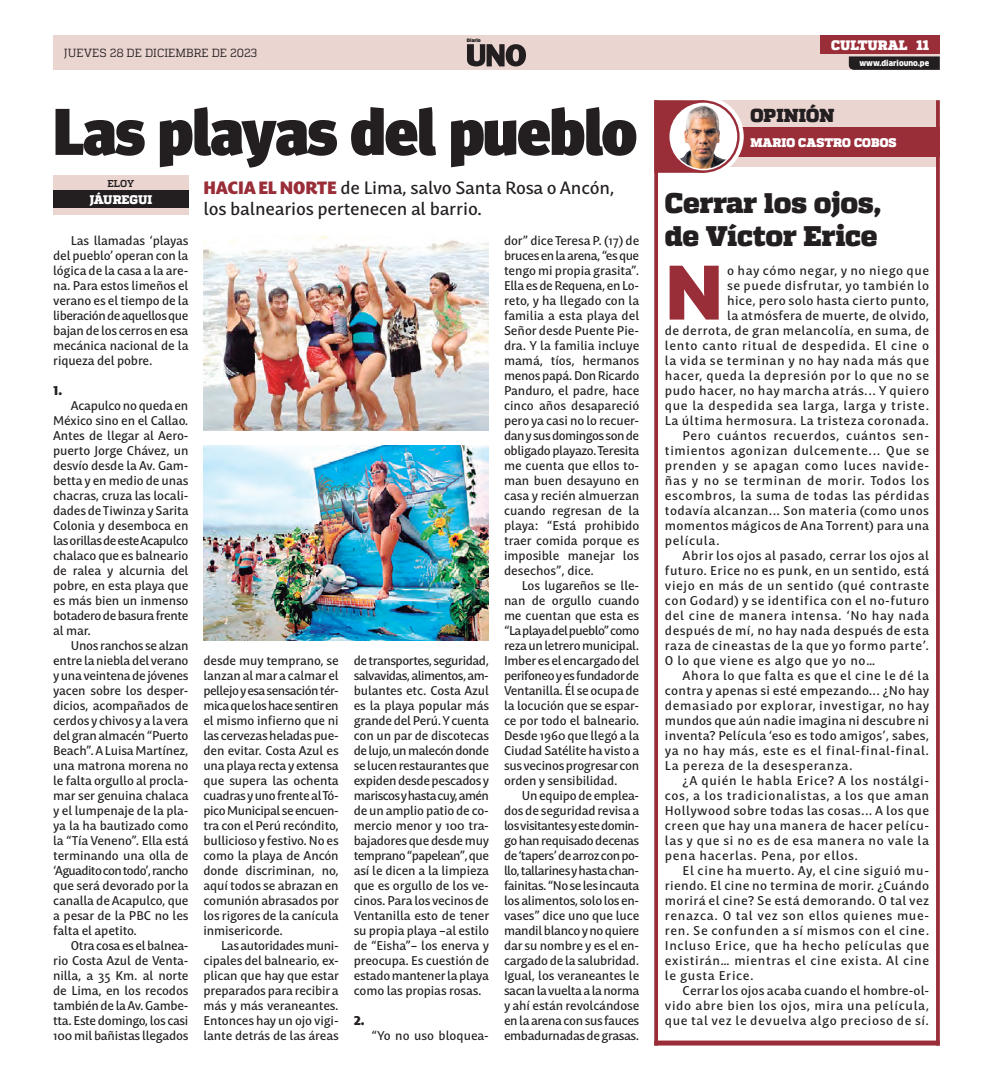
<style>
.page{position:relative;width:993px;height:1081px;background:#fff}
.page>*{position:absolute;margin:0;border:0;box-sizing:border-box;transform-origin:0 0}
.TEXTO_NOTA{font:900 75.88px "Mastro Sans";color:#992d38}
.TITULAR{font:900 66px "Meta Head OT";letter-spacing:-.015em;color:#231f20}
.t1{font:900 28.38px "Quadon";letter-spacing:-.01em;color:#231f20}
.t2{font:900 18.88px "Quadon";letter-spacing:.005em;color:#231f20}
.t3{font:500 17.5px/21px "Mastro Sans";letter-spacing:-.01em;color:#231f20}
.t4{font:900 13.75px "Quadon";letter-spacing:.01em;color:#fff}
.TEXTO_NOTA-2{font:500 12.5px/15px "Mastro Sans";letter-spacing:.025em;color:#231f20;text-align:justify}
.t5{font:900 12.5px "Quadon";letter-spacing:.005em;color:#fff}
.TEXTO_NOTA-3{font:500 12.5px "Mastro Sans";color:#231f20}
.CARGO_CREDITO{font:800 12.5px "Quadon";letter-spacing:-.01em;color:#fff}
.TEXTO_NOTA-4{font:900 12.5px "Mastro Sans";color:#231f20}
.t6{font:11.75px "Quadon";color:#231f20;scale:.95 1}
.NOMBRE_CREDITO{font:700 10px "Quadon";color:#231f20}
.t7{font:900 7.88px "Clan Pro";color:#fff;scale:.95 1}
.t8{font:900 4.62px "Clan Pro";letter-spacing:-.01em;color:#231f20}
.s1{font-weight:900;color:#992d38}
</style>
<div class="page">
<div style="left:53px;top:175px;width:135px;height:40px;background:#ebd5d0"></div>
<div style="left:53px;top:190px;width:135px;height:18px;background:#231f20"></div>
<img style="left:203px;top:235px;width:286px;height:195px">
<img style="left:203px;top:445px;width:286px;height:195px">
<div style="left:654px;top:100px;width:285px;height:28px;background:#ebd5d0"></div>
<div style="left:702px;top:157px;width:237px;height:10px;background:#ebd5d0"></div>
<div style="left:702px;top:128px;width:237px;height:29px;background:#992d38"></div>
<svg style="left:662px;top:96px;width:81px;height:81px"></svg>
<svg style="left:657px;top:100px;width:47px;height:73px;background:#9f3944"></svg>
<div style="left:666px;top:100px;width:73px;height:73px;border:2px solid #992d38;border-radius:50%"></div>
<img style="left:670px;top:104px;width:65px;height:65px;border-radius:32px">
<div style="left:654px;top:1040px;width:285px;height:5px;background:#992d38"></div>
<hr style="left:654px;top:100px;width:3px;height:945px;background:#992d38">
<svg style="left:935px;top:100px;width:4px;height:941px;fill:#992d38"></svg>
<div style="left:53px;top:35px;width:886px;height:35px;background:#ebd5d0"></div>
<div style="left:820px;top:35px;width:119px;height:19px;background:#992d38"></div>
<svg style="left:848px;top:56px;width:91px;height:14px"></svg>
<svg style="left:467px;top:44px;width:59px;height:22px"></svg>
<p class="t6" style="left:64px;top:46px;width:205px">JUEVES 28 DE DICIEMBRE DE 2023</p>
<p class="t8" style="left:467px;top:38px;width:15px">Diario</p>
<p class="TITULAR" style="left:53px;top:93px;width:585px">Las playas del pueblo</p>
<p class="t3" style="left:203px;top:176px;width:412px"><span class="s1">HACIA EL NORTE</span> de Lima, salvo Santa Rosa o Ancón, los balnearios pertenecen al barrio.</p>
<p class="TEXTO_NOTA-2" style="left:53px;top:232px;width:137px;text-indent:18px">Las llamadas ‘playas del pueblo’ operan con la lógica de la casa a la are&shy;na. Para estos limeños el verano es el tiempo de la liberación de aquellos que bajan de los cerros en esa mecánica nacional de la riqueza del pobre.</p>
<p class="TEXTO_NOTA-4" style="left:53px;top:380px;width:10px">1.</p>
<p class="TEXTO_NOTA-2" style="left:53px;top:397px;width:137px;text-indent:18px">Acapulco no queda en México sino en el Callao.<br>Antes de llegar al Aero&shy;puerto Jorge Chávez, un desvío desde la Av. Gam&shy;betta y en medio de unas chacras, cruza las locali&shy;dades de Tiwinza y Sarita Colonia y desemboca en las orillas de este Acapulco chalaco que es balneario de ralea y alcurnia del pobre, en esta playa que es más bien un inmenso botadero de basura frente al mar.</p>
<p class="TEXTO_NOTA-2" style="left:53px;top:637px;width:137px;text-indent:18px">Unos ranchos se alzan entre la niebla del verano y una veintena de jóvenes yacen sobre los desper&shy;dicios, acompañados de cerdos y chivos y a la vera del gran almacén “Puerto Beach”. A Luisa Martínez, una matrona morena no le falta orgullo al procla&shy;mar ser genuina chalaca y el lumpenaje de la pla&shy;ya la ha bautizado como la “Tía Veneno”. Ella está terminando una olla de ‘Aguadito con todo’, rancho que será devorado por la canalla de Acapulco, que a pesar de la PBC no les falta el apetito.</p>
<p class="TEXTO_NOTA-2" style="left:53px;top:937px;width:137px;text-indent:18px">Otra cosa es el balnea&shy;rio Costa Azul de Venta&shy;nilla, a 35 Km. al norte de Lima, en los recodos también de la Av. Gambe&shy;tta. Este domingo, los casi 100 mil bañistas llegados</p>
<p class="NOMBRE_CREDITO" style="left:107px;top:177px;width:28px">ELOY</p>
<p class="CARGO_CREDITO" style="left:89px;top:192px;width:64px">JÁUREGUI</p>
<p class="TEXTO_NOTA-2" style="left:504px;top:232px;width:137px">dor” dice Teresa P. (17) de bruces en la arena, “es que tengo mi propia grasita”.<br>Ella es de Requena, en Lo&shy;reto, y ha llegado con la familia a esta playa del Señor desde Puente Pie&shy;dra. Y la familia incluye mamá, tíos, hermanos menos papá. Don Ricardo Panduro, el padre, hace cinco años desapareció pero ya casi no lo recuer&shy;dan y sus domingos son de obligado playazo. Teresita me cuenta que ellos to&shy;man buen desayuno en casa y recién almuerzan cuando regresan de la playa: “Está prohibido traer comida porque es imposible manejar los desechos”, dice.</p>
<p class="TEXTO_NOTA-2" style="left:504px;top:577px;width:137px;text-indent:18px">Los lugareños se lle&shy;nan de orgullo cuando me cuentan que esta es “La playa del pueblo” como reza un letrero municipal.<br>Imber es el encargado del perifoneo y es fundador de Ventanilla. Él se ocupa de la locución que se espar&shy;ce por todo el balneario.<br>Desde 1960 que llegó a la Ciudad Satélite ha visto a sus vecinos progresar con orden y sensibilidad.</p>
<p class="TEXTO_NOTA-2" style="left:504px;top:787px;width:137px;text-indent:18px">Un equipo de emplea&shy;dos de seguridad revisa a los visitantes y este domin&shy;go han requisado decenas de ‘tapers’ de arroz con po&shy;llo, tallarines y hasta chan&shy;fainitas. “No se les incauta los alimentos, solo los en&shy;vases” dice uno que luce mandil blanco y no quiere dar su nombre y es el en&shy;cargado de la salubridad.<br>Igual, los veraneantes le sacan la vuelta a la norma y ahí están revolcándose en la arena con sus fauces embadurnadas de grasas.</p>
<p class="TEXTO_NOTA-2" style="left:203px;top:652px;width:137px">desde muy temprano, se lanzan al mar a calmar el pellejo y esa sensación tér&shy;mica que los hace sentir en el mismo infierno que ni las cervezas heladas pue&shy;den evitar. Costa Azul es una playa recta y extensa que supera las ochenta cuadras y uno frente al Tó&shy;pico Municipal se encuen&shy;tra con el Perú recóndito, bullicioso y festivo. No es como la playa de Ancón donde discriminan, no, aquí todos se abrazan en comunión abrasados por los rigores de la canícula inmisericorde.</p>
<p class="TEXTO_NOTA-2" style="left:203px;top:937px;width:137px;text-indent:18px">Las autoridades muni&shy;cipales del balneario, ex&shy;plican que hay que estar preparados para recibir a más y más veraneantes.<br>Entonces hay un ojo vigi&shy;lante detrás de las áreas</p>
<p class="TEXTO_NOTA-2" style="left:353px;top:652px;width:137px">de transportes, seguridad, salvavidas, alimentos, am&shy;bulantes etc. Costa Azul es la playa popular más grande del Perú. Y cuenta con un par de discotecas de lujo, un malecón donde se lucen restaurantes que expiden desde pescados y mariscos y hasta cuy, amén de un amplio patio de co&shy;mercio menor y 100 tra&shy;bajadores que desde muy temprano “papelean”, que así le dicen a la limpieza que es orgullo de los ve&shy;cinos. Para los vecinos de Ventanilla esto de tener su propia playa –al estilo de “Eisha”– los enerva y preocupa. Es cuestión de estado mantener la playa como las propias rosas.</p>
<p class="TEXTO_NOTA-4" style="left:353px;top:1010px;width:12px">2.</p>
<p class="TEXTO_NOTA-3" style="left:371px;top:1026px;width:119px">“Yo no uso bloquea-</p>
<p class="t4" style="left:831px;top:37px;width:78px">CULTURAL</p>
<p class="t4" style="left:916px;top:37px;width:14px">11</p>
<p class="t7" style="left:859px;top:59px;width:75px">www.diariouno.pe</p>
<p class="t2" style="left:750px;top:104px;width:86px">OPINIÓN</p>
<p class="t5" style="left:750px;top:135px;width:148px">MARIO CASTRO COBOS</p>
<p class="t1" style="left:664px;top:186px;width:217px">Cerrar los ojos,</p>
<p class="t1" style="left:664px;top:219px;width:214px">de Víctor Erice</p>
<p class="TEXTO_NOTA-2" style="left:664px;top:262px;width:266px;text-align:right">o hay cómo negar, y no niego que<br>se puede disfrutar, yo también lo<br>hice, pero solo hasta cierto punto,<br>la atmósfera de muerte, de olvido,<br>de derrota, de gran melancolía, en suma, de lento canto ritual de despedida. El cine o la vida se terminan y no hay nada más que hacer, queda la depresión por lo que no se pudo hacer, no hay marcha atrás... Y quiero que la despedida sea larga, larga y triste.<br>La última hermosura. La tristeza coronada.</p>
<p class="TEXTO_NOTA-2" style="left:664px;top:427px;width:266px;text-indent:18px">Pero cuántos recuerdos, cuántos sen&shy;timientos agonizan dulcemente... Que se prenden y se apagan como luces navide&shy;ñas y no se terminan de morir. Todos los escombros, la suma de todas las pérdidas todavía alcanzan... Son materia (como unos momentos mágicos de Ana Torrent) para una película.</p>
<p class="TEXTO_NOTA-2" style="left:664px;top:547px;width:266px;text-indent:18px">Abrir los ojos al pasado, cerrar los ojos al futuro. Erice no es punk, en un sentido, está viejo en más de un sentido (qué contraste con Godard) y se identifica con el no-futuro del cine de manera intensa. ‘No hay nada después de mí, no hay nada después de esta raza de cineastas de la que yo formo parte’.<br>O lo que viene es algo que yo no…</p>
<p class="TEXTO_NOTA-2" style="left:664px;top:667px;width:266px;text-indent:18px">Ahora lo que falta es que el cine le dé la contra y apenas si esté empezando... ¿No hay demasiado por explorar, investigar, no hay mundos que aún nadie imagina ni descubre ni inventa? Película ‘eso es todo amigos’, sabes, ya no hay más, este es el final-final-final.<br>La pereza de la desesperanza.</p>
<p class="TEXTO_NOTA-2" style="left:664px;top:772px;width:266px;text-indent:18px">¿A quién le habla Erice? A los nostálgi&shy;cos, a los tradicionalistas, a los que aman Hollywood sobre todas las cosas... A los que creen que hay una manera de hacer pelícu&shy;las y que si no es de esa manera no vale la pena hacerlas. Pena, por ellos.</p>
<p class="TEXTO_NOTA-2" style="left:664px;top:862px;width:266px;text-indent:18px">El cine ha muerto. Ay, el cine siguió mu&shy;riendo. El cine no termina de morir. ¿Cuándo morirá el cine? Se está demorando. O tal vez renazca. O tal vez son ellos quienes mue&shy;ren. Se confunden a sí mismos con el cine.<br>Incluso Erice, que ha hecho películas que existirán… mientras el cine exista. Al cine le gusta Erice.</p>
<p class="TEXTO_NOTA-2" style="left:664px;top:982px;width:266px;text-indent:18px">Cerrar los ojos acaba cuando el hombre-ol&shy;vido abre bien los ojos, mira una película, que tal vez le devuelva algo precioso de sí.</p>
<p class="TEXTO_NOTA" style="left:664px;top:229px;width:60px">N</p>
</div>
